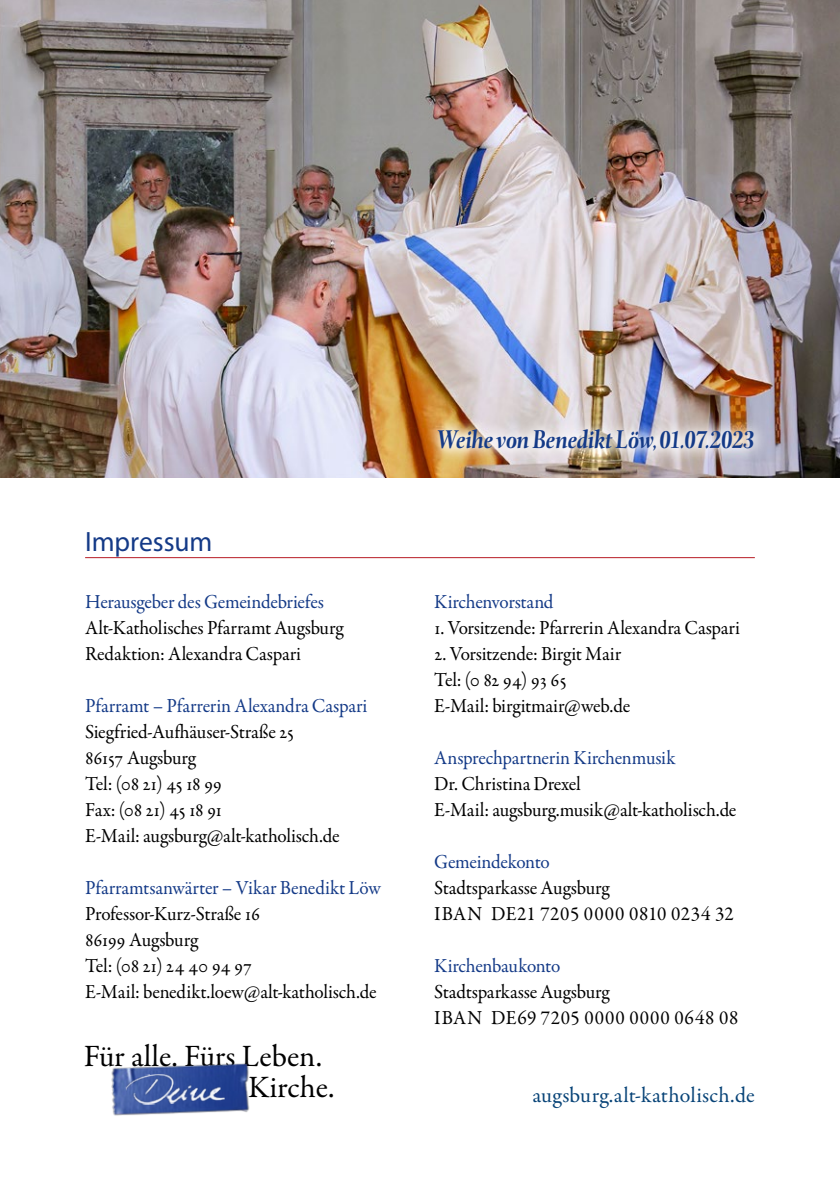
<style>
.page{position:relative;width:840px;height:1191px;background:#fff}
.page>*{position:absolute;margin:0;border:0;box-sizing:border-box;transform-origin:0 0}
.t1{font:31.2px "Garamond Premr Pro";color:#000}
.t2{font:28px "Myriad Pro";color:#143a87}
.t3{font:italic 700 26px "Levato Std";letter-spacing:-.01em;color:#143a87;scale:.96 1}
.t4{font:22px "Garamond Premr Pro";letter-spacing:.01em;color:#074377}
.t5{font:20px/26px "Garamond Premr Pro";letter-spacing:-.01em;color:#000;scale:.96 1}
.t6{font:20px "Garamond Premr Pro";letter-spacing:-.01em;color:#143a87;scale:.96 1}
</style>
<div class="page">
<hr style="left:85px;top:557px;width:669px;height:1px;background:#b71b25">
<img style="left:111px;top:1063px;width:139px;height:53px">
<img style="left:125px;top:1071px;width:99px;height:34px">
<img style="left:0;top:0;width:839px;height:477px">
<div style="left:422px;top:414px;width:347px;height:53px;background:#fff;opacity:.91"></div>
<h2 class="t2" style="left:85px;top:524px;width:129px">Impressum</h2>
<p class="t6" style="left:85px;top:589px;width:250px">Herausgeber des Gemeindebriefes</p>
<p class="t5" style="left:85px;top:615px;width:270px">Alt-Katholisches Pfarramt Augsburg<br>Redaktion: Alexandra Caspari</p>
<p class="t6" style="left:85px;top:693px;width:295px">Pfarramt – Pfarrerin Alexandra Caspari</p>
<p class="t5" style="left:85px;top:719px;width:266px">Siegfried-Aufhäuser-Straße 25<br>86157 Augsburg<br>Tel: (08 21) 45 18 99<br>Fax: (08 21) 45 18 91<br>E-Mail: augsburg@alt-katholisch.de</p>
<p class="t6" style="left:85px;top:875px;width:309px">Pfarramtsanwärter – Vikar Benedikt Löw</p>
<p class="t5" style="left:85px;top:901px;width:305px">Professor-Kurz-Straße 16<br>86199 Augsburg<br>Tel: (08 21) 24 40 94 97<br>E-Mail: benedikt.loew@alt-katholisch.de</p>
<h1 class="t1" style="left:84px;top:1037px;width:240px">Für alle. Fürs Leben.</h1>
<h1 class="t1" style="left:248px;top:1068px;width:88px">Kirche.</h1>
<h3 class="t3" style="left:437px;top:425px;width:332px">Weihe von Benedikt Löw, 01.07.2023</h3>
<p class="t6" style="left:434px;top:589px;width:126px">Kirchenvorstand</p>
<p class="t5" style="left:434px;top:615px;width:320px">1. Vorsitzende: Pfarrerin Alexandra Caspari</p>
<p class="t5" style="left:434px;top:641px;width:206px">2. Vorsitzende: Birgit Mair<br>Tel: (0 82 94) 93 65<br>E-Mail: birgitmair@web.de</p>
<p class="t6" style="left:434px;top:745px;width:253px">Ansprechpartnerin Kirchenmusik</p>
<p class="t5" style="left:434px;top:771px;width:316px">Dr. Christina Drexel<br>E-Mail: augsburg.musik@alt-katholisch.de</p>
<p class="t6" style="left:434px;top:849px;width:122px">Gemeindekonto</p>
<p class="t5" style="left:434px;top:875px;width:313px">Stadtsparkasse Augsburg<br>IBAN DE21 7205 0000 0810 0234 32</p>
<p class="t6" style="left:434px;top:953px;width:133px">Kirchenbaukonto</p>
<p class="t5" style="left:434px;top:979px;width:318px">Stadtsparkasse Augsburg<br>IBAN DE69 7205 0000 0000 0648 08</p>
<p class="t4" style="left:532px;top:1081px;width:224px">augsburg.alt-katholisch.de</p>
</div>
